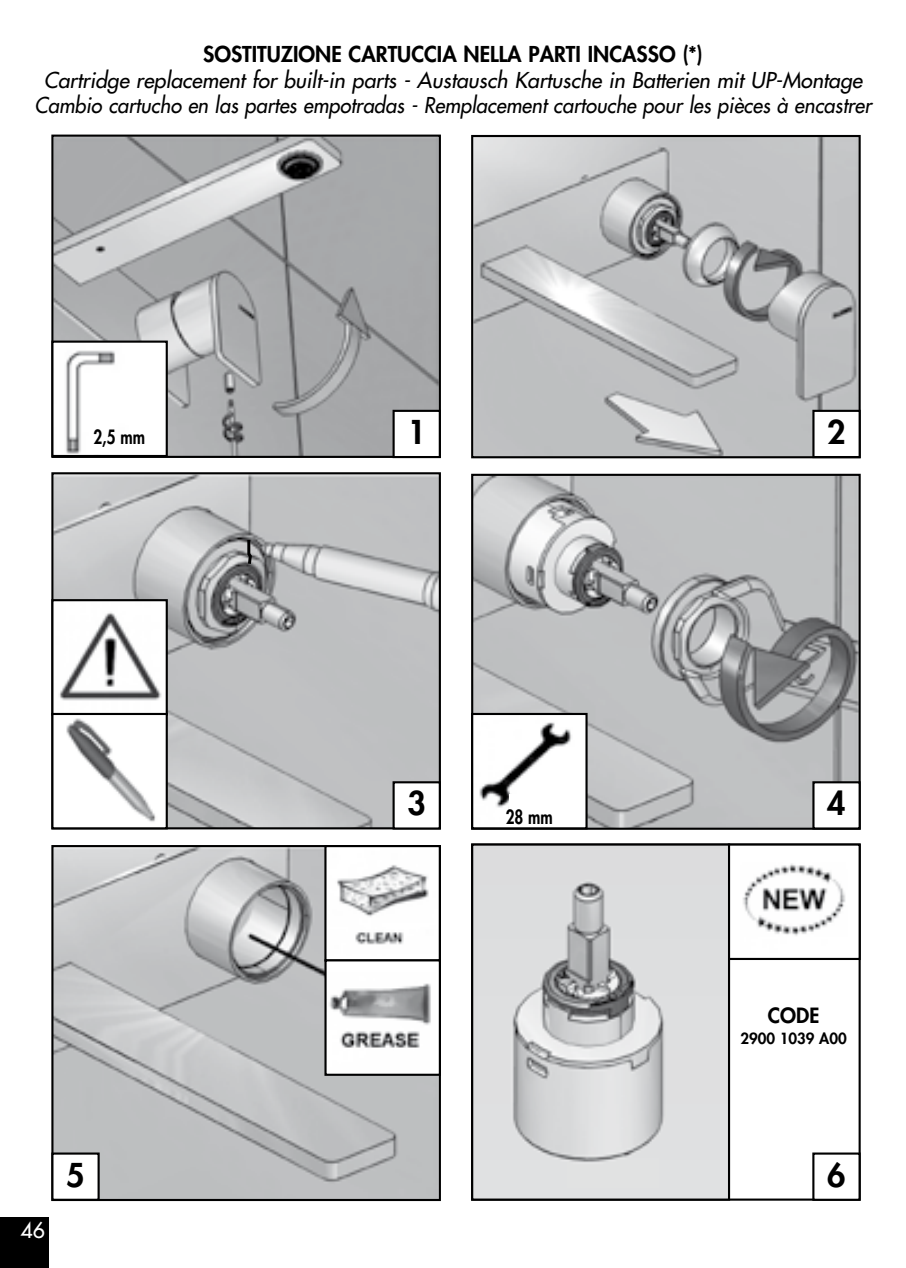
<style>
.page{position:relative;width:906px;height:1268px;background:#fff}
.page>*{position:absolute;margin:0;border:0;box-sizing:border-box;transform-origin:0 0}
.t1{font:800 31.8px "Futura Std";color:#000}
.t2{font:italic 500 21.3px/25.5px "Futura Std";color:#000;text-align:center}
.t3{font:800 21.3px "Futura Std";color:#000}
.t4{font:500 21.3px "Futura Std";color:#fff}
.t5{font:800 20.4px "Futura Std";color:#000}
.t6{font:800 19.2px "Futura Std";color:#000;scale:.8 1}
.t7{font:800 15px "Futura Std";color:#000}
</style>
<div class="page">
<div style="left:0;top:1217px;width:48px;height:50px;background:#000"></div>
<img style="left:54px;top:475px;width:384px;height:351px">
<div style="left:51px;top:472px;width:390px;height:357px;border:2px solid #000"></div>
<img style="left:474px;top:476px;width:383px;height:350px">
<div style="left:471px;top:473px;width:389px;height:356px;border:2px solid #000"></div>
<div style="left:813px;top:782px;width:46px;height:46px;background:#fff"></div>
<div style="left:812px;top:781px;width:48px;height:48px;border:2px solid #000"></div>
<div style="left:393px;top:782px;width:47px;height:46px;background:#fff"></div>
<div style="left:392px;top:781px;width:49px;height:48px;border:2px solid #000"></div>
<img style="left:54px;top:847px;width:384px;height:350px">
<div style="left:51px;top:844px;width:390px;height:356px;border:2px solid #000"></div>
<div style="left:52px;top:1153px;width:47px;height:46px;background:#fff"></div>
<div style="left:51px;top:1152px;width:49px;height:48px;border:2px solid #000"></div>
<div style="left:812px;top:1152px;width:48px;height:48px;border:2px solid #000"></div>
<img style="left:54px;top:137px;width:384px;height:318px">
<div style="left:51px;top:134px;width:390px;height:324px;border:2px solid #000"></div>
<img style="left:474px;top:138px;width:383px;height:317px">
<div style="left:471px;top:135px;width:389px;height:323px;border:2px solid #000"></div>
<div style="left:813px;top:411px;width:46px;height:46px;background:#fff"></div>
<div style="left:812px;top:409px;width:48px;height:49px;border:2px solid #000"></div>
<div style="left:393px;top:411px;width:47px;height:46px;background:#fff"></div>
<div style="left:392px;top:409px;width:49px;height:49px;border:2px solid #000"></div>
<img style="left:474px;top:715px;width:110px;height:111px">
<div style="left:471px;top:712px;width:116px;height:117px;border:2px solid #000"></div>
<div style="left:510px;top:793px;width:72px;height:28px;background:#fff"></div>
<img style="left:54px;top:343px;width:111px;height:111px">
<div style="left:51px;top:340px;width:117px;height:117px;border:2px solid #000"></div>
<img style="left:54px;top:602px;width:111px;height:110px">
<div style="left:51px;top:599px;width:117px;height:116px;border:2px solid #000"></div>
<img style="left:54px;top:715px;width:111px;height:111px">
<div style="left:51px;top:712px;width:117px;height:117px;border:2px solid #000"></div>
<img style="left:743px;top:863px;width:103px;height:73px">
<div style="left:728px;top:843px;width:132px;height:116px;border:2px solid #000"></div>
<img style="left:327px;top:847px;width:111px;height:225px">
<div style="left:324px;top:844px;width:117px;height:117px;border:2px solid #000"></div>
<img style="left:474px;top:846px;width:253px;height:351px">
<div style="left:471px;top:843px;width:259px;height:357px;border:2px solid #000"></div>
<div style="left:324px;top:959px;width:117px;height:116px;border:2px solid #000"></div>
<svg style="left:246px;top:537px;width:7px;height:30px"></svg>
<p class="t3" style="left:203px;top:41px;width:501px">SOSTITUZIONE CARTUCCIA NELLA PARTI INCASSO (*)</p>
<p class="t2" style="left:34px;top:68px;width:838px">Cartridge replacement for built-in parts - Austausch Kartusche in Batterien mit UP-Montage<br>Cambio cartucho en las partes empotradas - Remplacement cartouche pour les pièces à encastrer</p>
<p class="t6" style="left:93px;top:424px;width:66px">2,5 mm</p>
<h1 class="t1" style="left:407px;top:412px;width:20px">1</h1>
<h1 class="t1" style="left:827px;top:412px;width:20px">2</h1>
<h1 class="t1" style="left:407px;top:783px;width:20px">3</h1>
<h1 class="t1" style="left:827px;top:783px;width:20px">4</h1>
<p class="t6" style="left:506px;top:804px;width:61px">28 mm</p>
<p class="t5" style="left:768px;top:1002px;width:53px">CODE</p>
<p class="t7" style="left:740px;top:1029px;width:108px">2900 1039 A00</p>
<p class="t4" style="left:21px;top:1216px;width:26px">46</p>
<h1 class="t1" style="left:66px;top:1154px;width:20px">5</h1>
<h1 class="t1" style="left:827px;top:1154px;width:20px">6</h1>
</div>
